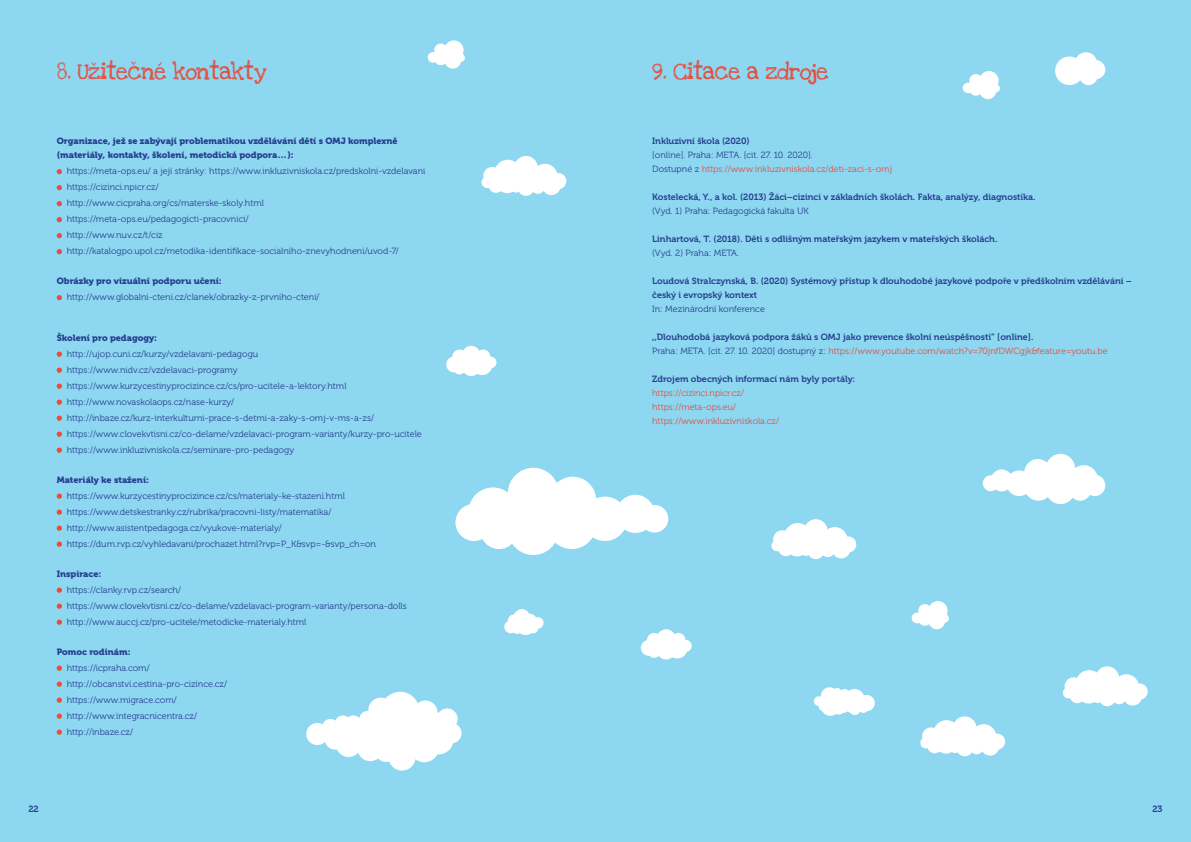
<style>
.page{position:relative;width:1191px;height:842px;background:#8ed7f1}
.page>*{position:absolute;margin:0;border:0;box-sizing:border-box;transform-origin:0 0}
.t1{font:24px "Love Ya Like A Sister";letter-spacing:-.025em;color:#e84c3b}
.t2{font:9px/16px "Museo 300";color:#253f8e}
.t3{font:9px/14px "Museo 700";color:#253f8e}
.t4{font:9px/14px "Museo 900";color:#253f8e}
.t5{font:9px/14px "Museo 300";color:#e84c3b}
.s1{color:#e84c3b}
.s2{color:#253f8e}
</style>
<div class="page">
<svg style="left:57px;top:169px;width:5px;height:5px"></svg>
<svg style="left:57px;top:185px;width:5px;height:5px"></svg>
<svg style="left:57px;top:201px;width:5px;height:5px"></svg>
<svg style="left:57px;top:217px;width:5px;height:5px"></svg>
<svg style="left:57px;top:233px;width:5px;height:5px"></svg>
<svg style="left:57px;top:249px;width:5px;height:5px"></svg>
<svg style="left:57px;top:295px;width:5px;height:5px"></svg>
<svg style="left:57px;top:351px;width:5px;height:6px"></svg>
<svg style="left:57px;top:367px;width:5px;height:6px"></svg>
<svg style="left:57px;top:383px;width:5px;height:6px"></svg>
<svg style="left:57px;top:399px;width:5px;height:6px"></svg>
<svg style="left:57px;top:415px;width:5px;height:6px"></svg>
<svg style="left:57px;top:431px;width:5px;height:6px"></svg>
<svg style="left:57px;top:447px;width:5px;height:6px"></svg>
<svg style="left:57px;top:493px;width:5px;height:6px"></svg>
<svg style="left:57px;top:509px;width:5px;height:6px"></svg>
<svg style="left:57px;top:525px;width:5px;height:6px"></svg>
<svg style="left:57px;top:541px;width:5px;height:6px"></svg>
<svg style="left:57px;top:587px;width:5px;height:6px"></svg>
<svg style="left:57px;top:603px;width:5px;height:6px"></svg>
<svg style="left:57px;top:619px;width:5px;height:6px"></svg>
<svg style="left:57px;top:665px;width:5px;height:6px"></svg>
<svg style="left:57px;top:681px;width:5px;height:6px"></svg>
<svg style="left:57px;top:697px;width:5px;height:6px"></svg>
<svg style="left:57px;top:713px;width:5px;height:6px"></svg>
<svg style="left:57px;top:729px;width:5px;height:6px"></svg>
<svg style="left:306px;top:692px;width:155px;height:78px"></svg>
<svg style="left:1063px;top:666px;width:84px;height:40px"></svg>
<svg style="left:641px;top:629px;width:51px;height:30px"></svg>
<svg style="left:446px;top:346px;width:50px;height:30px"></svg>
<svg style="left:504px;top:609px;width:39px;height:26px"></svg>
<svg style="left:911px;top:601px;width:38px;height:28px"></svg>
<svg style="left:427px;top:40px;width:38px;height:29px"></svg>
<svg style="left:962px;top:71px;width:38px;height:28px"></svg>
<svg style="left:982px;top:454px;width:123px;height:50px"></svg>
<svg style="left:455px;top:468px;width:213px;height:87px"></svg>
<svg style="left:814px;top:687px;width:60px;height:29px"></svg>
<svg style="left:771px;top:519px;width:85px;height:40px"></svg>
<svg style="left:920px;top:716px;width:85px;height:40px"></svg>
<svg style="left:481px;top:156px;width:85px;height:40px"></svg>
<svg style="left:1055px;top:52px;width:50px;height:33px"></svg>
<h1 class="t1" style="left:57px;top:57px;width:211px">8. Užitečné kontakty</h1>
<h1 class="t1" style="left:652px;top:57px;width:178px">9. Citace a zdroje</h1>
<p class="t4" style="left:57px;top:134px;width:342px">Organizace, jež se zabývají problematikou vzdělávání dětí s OMJ komplexně (materiály, kontakty, školení, metodická podpora…):</p>
<p class="t2" style="left:67px;top:163px;width:360px">https://meta-ops.eu/ a její stránky: https://www.inkluzivniskola.cz/predskolni-vzdelavani https://cizinci.npicr.cz/<br>http://www.cicpraha.org/cs/materske-skoly.html https://meta-ops.eu/pedagogicti-pracovnici/<br>http://www.nuv.cz/t/ciz http://katalogpo.upol.cz/metodika-identifikace-socialniho-znevyhodneni/uvod-7/</p>
<p class="t4" style="left:57px;top:274px;width:166px">Obrázky pro vizuální podporu učení:</p>
<p class="t2" style="left:67px;top:289px;width:254px">http://www.globalni-cteni.cz/clanek/obrazky-z-prvniho-cteni/</p>
<p class="t4" style="left:57px;top:331px;width:102px">Školení pro pedagogy:</p>
<p class="t2" style="left:67px;top:346px;width:356px">http://ujop.cuni.cz/kurzy/vzdelavani-pedagogu https://www.nidv.cz/vzdelavaci-programy https://www.kurzycestinyprocizince.cz/cs/pro-ucitele-a-lektory.html http://www.novaskolaops.cz/nase-kurzy/ http://inbaze.cz/kurz-interkulturni-prace-s-detmi-a-zaky-s-omj-v-ms-a-zs/ https://www.clovekvtisni.cz/co-delame/vzdelavaci-program-varianty/kurzy-pro-ucitele https://www.inkluzivniskola.cz/seminare-pro-pedagogy</p>
<p class="t4" style="left:57px;top:473px;width:94px">Materiály ke stažení:</p>
<p class="t2" style="left:67px;top:488px;width:311px">https://www.kurzycestinyprocizince.cz/cs/materialy-ke-stazeni.html https://www.detskestranky.cz/rubrika/pracovni-listy/matematika/ http://www.asistentpedagoga.cz/vyukove-materialy/ https://dum.rvp.cz/vyhledavani/prochazet.html?rvp=P_K&amp;svp=-&amp;svp_ch=on</p>
<p class="t4" style="left:57px;top:567px;width:46px">Inspirace:</p>
<p class="t2" style="left:67px;top:582px;width:341px">https://clanky.rvp.cz/search/ https://www.clovekvtisni.cz/co-delame/vzdelavaci-program-varianty/persona-dolls http://www.auccj.cz/pro-ucitele/metodicke-materialy.html</p>
<p class="t4" style="left:57px;top:645px;width:75px">Pomoc rodinám:</p>
<p class="t2" style="left:67px;top:660px;width:162px">https://icpraha.com/ http://obcanstvi.cestina-pro-cizince.cz/ https://www.migrace.com/ http://www.integracnicentra.cz/ http://inbaze.cz/</p>
<p class="t3" style="left:652px;top:134px;width:99px">Inkluzivní škola (2020)</p>
<p class="t2" style="left:652px;top:148px;width:241px;line-height:14px">[online]. Praha: META. [cit. 27. 10. 2020].<br>Dostupné z <span class="s1">https://www.inkluzivniskola.cz/deti-zaci-s-omj</span></p>
<p class="t3" style="left:652px;top:190px;width:385px">Kostelecká, Y., a kol. (2013) Žáci–cizinci v základních školách. Fakta, analýzy, diagnostika.</p>
<p class="t2" style="left:652px;top:203px;width:158px">(Vyd. 1) Praha: Pedagogická fakulta UK</p>
<p class="t3" style="left:652px;top:232px;width:347px">Linhartová, T. (2018). Děti s odlišným mateřským jazykem v mateřských školách.</p>
<p class="t2" style="left:652px;top:245px;width:88px">(Vyd. 2) Praha: META.</p>
<p class="t3" style="left:652px;top:274px;width:481px">Loudová Stralczynská, B. (2020) Systémový přístup k dlouhodobé jazykové podpoře v předškolním vzdělávání – český i evropský kontext</p>
<p class="t2" style="left:652px;top:301px;width:114px">In: Mezinárodní konference</p>
<p class="t3" style="left:652px;top:330px;width:383px">,,Dlouhodobá jazyková podpora žáků s OMJ jako prevence školní neúspěšnosti” [online].</p>
<p class="t5" style="left:652px;top:344px;width:457px"><span class="s2">Praha: META. [cit. 27. 10. 2020] dostupný z:</span> https://www.youtube.com/watch?v=70jnfDWCgjk&amp;feature=youtu.be</p>
<p class="t3" style="left:652px;top:372px;width:205px">Zdrojem obecných informací nám byly portály:</p>
<p class="t5" style="left:652px;top:386px;width:128px">https://cizinci.npicr.cz/ https://meta-ops.eu/ https://www.inkluzivniskola.cz/</p>
<p class="t3" style="left:28px;top:802px;width:12px">22</p>
<p class="t3" style="left:1152px;top:802px;width:12px">23</p>
</div>
